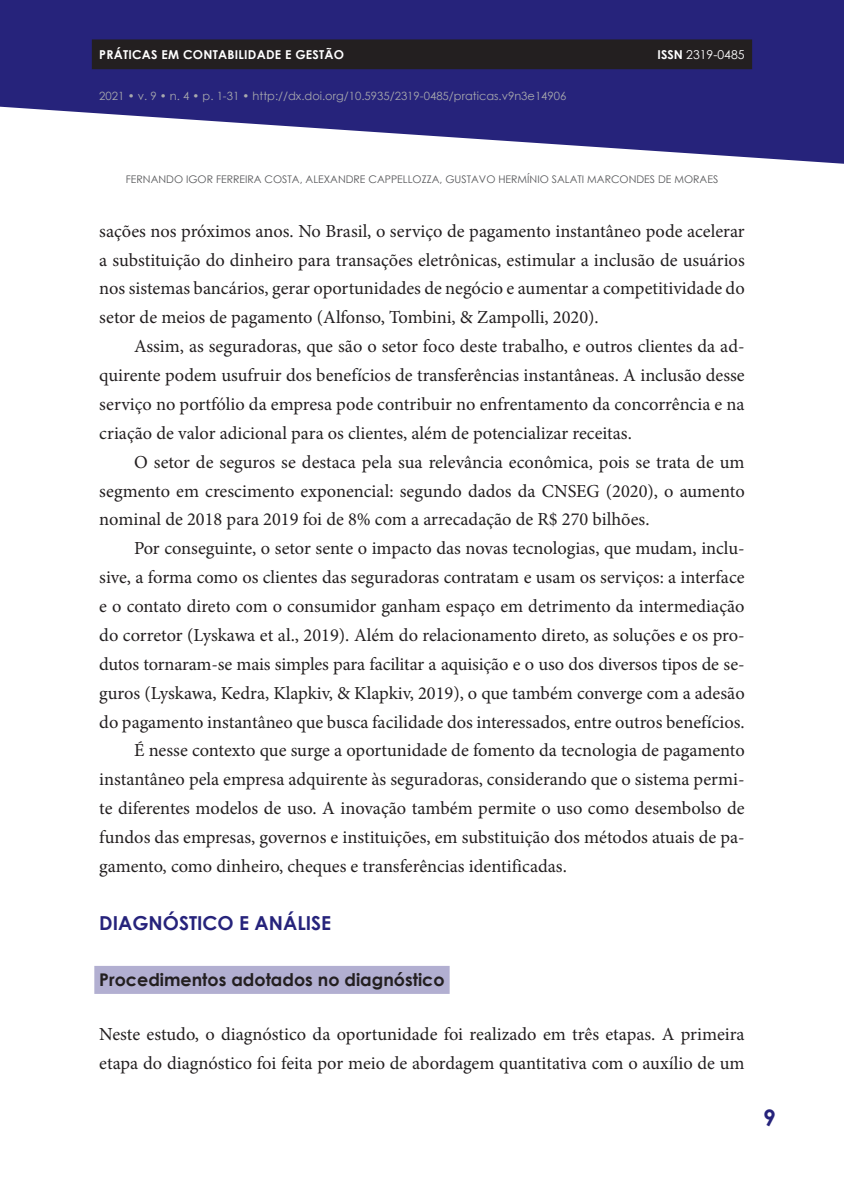
<style>
.page{position:relative;width:844px;height:1191px;background:#fff}
.page>*{position:absolute;margin:0;border:0;box-sizing:border-box;transform-origin:0 0}
.t1{font:700 22.75px "Century Gothic";color:#26237b}
.t2{font:700 19.25px "Century Gothic";color:#26237b}
.t3{font:18.38px/28.9px "Minion Pro";color:#231f20;text-align:justify}
.t4{font:700 17.5px "Century Gothic";color:#231f20}
.t5{font:700 12.25px "Century Gothic";letter-spacing:.02em;color:#fff}
.t6{font:12.25px "Century Gothic";color:#fff}
.t7{font:11.38px "Century Gothic";color:#a8a9ad}
.t8{font:10.5px "Century Gothic";color:#57585a}
.s1{font-weight:700}
</style>
<div class="page">
<svg style="left:1px;top:0;width:842px;height:164px;fill:#26237b"></svg>
<svg style="left:0;top:0;width:1px;height:107px"></svg>
<div style="left:92px;top:39px;width:660px;height:30px;background:#231f20"></div>
<div style="left:94px;top:966px;width:355px;height:28px;background:#b2afd1"></div>
<p class="t5" style="left:99px;top:45px;width:246px">PRÁTICAS EM CONTABILIDADE E GESTÃO</p>
<p class="t6" style="left:657px;top:46px;width:88px"><span class="s1">ISSN</span> 2319-0485</p>
<p class="t7" style="left:99px;top:88px;width:468px">2021 • v. 9 • n. 4 • p. 1-31 • http://dx.doi.org/10.5935/2319-0485/praticas.v9n3e14906</p>
<p class="t8" style="left:126px;top:172px;width:594px">FERNANDO IGOR FERREIRA COSTA, ALEXANDRE CAPPELLOZZA, GUSTAVO HERMÍNIO SALATI MARCONDES DE MORAES</p>
<p class="t3" style="left:99px;top:216px;width:646px">sações nos próximos anos. No Brasil, o serviço de pagamento instantâneo pode acelerar a substituição do dinheiro para transações eletrônicas, estimular a inclusão de usuários nos sistemas bancários, gerar oportunidades de negócio e aumentar a competitividade do setor de meios de pagamento (Alfonso, Tombini, &amp; Zampolli, 2020).</p>
<p class="t3" style="left:99px;top:332px;width:646px;text-indent:35px">Assim, as seguradoras, que são o setor foco deste trabalho, e outros clientes da ad&shy;quirente podem usufruir dos benefícios de transferências instantâneas. A inclusão desse serviço no portfólio da empresa pode contribuir no enfrentamento da concorrência e na criação de valor adicional para os clientes, além de potencializar receitas.</p>
<p class="t3" style="left:99px;top:447px;width:646px;text-indent:35px">O setor de seguros se destaca pela sua relevância econômica, pois se trata de um segmento em crescimento exponencial: segundo dados da CNSEG (2020), o aumento nominal de 2018 para 2019 foi de 8% com a arrecadação de R$ 270 bilhões.</p>
<p class="t3" style="left:134px;top:534px;width:612px">Por conseguinte, o setor sente o impacto das novas tecnologias, que mudam, inclu-</p>
<p class="t3" style="left:99px;top:563px;width:646px">sive, a forma como os clientes das seguradoras contratam e usam os serviços: a interface</p>
<p class="t3" style="left:99px;top:592px;width:646px">e o contato direto com o consumidor ganham espaço em detrimento da intermediação</p>
<p class="t3" style="left:99px;top:621px;width:646px">do corretor (Lyskawa et al., 2019). Além do relacionamento direto, as soluções e os pro-</p>
<p class="t3" style="left:99px;top:649px;width:646px">dutos tornaram-se mais simples para facilitar a aquisição e o uso dos diversos tipos de se-</p>
<p class="t3" style="left:99px;top:678px;width:646px">guros (Lyskawa, Kedra, Klapkiv, &amp; Klapkiv, 2019), o que também converge com a adesão</p>
<p class="t3" style="left:99px;top:707px;width:646px">do pagamento instantâneo que busca facilidade dos interessados, entre outros benefícios.</p>
<p class="t3" style="left:134px;top:736px;width:612px">É nesse contexto que surge a oportunidade de fomento da tecnologia de pagamento</p>
<p class="t3" style="left:99px;top:765px;width:646px">instantâneo pela empresa adquirente às seguradoras, considerando que o sistema permi-</p>
<p class="t3" style="left:99px;top:794px;width:646px">te diferentes modelos de uso. A inovação também permite o uso como desembolso de</p>
<p class="t3" style="left:99px;top:823px;width:646px">fundos das empresas, governos e instituições, em substituição dos métodos atuais de pa-</p>
<p class="t3" style="left:99px;top:851px;width:469px">gamento, como dinheiro, cheques e transferências identificadas.</p>
<p class="t2" style="left:99px;top:908px;width:233px">DIAGNÓSTICO E ANÁLISE</p>
<p class="t4" style="left:99px;top:966px;width:347px">Procedimentos adotados no diagnóstico</p>
<p class="t3" style="left:99px;top:1019px;width:646px">Neste estudo, o diagnóstico da oportunidade foi realizado em três etapas. A primeira etapa do diagnóstico foi feita por meio de abordagem quantitativa com o auxílio de um</p>
<p class="t1" style="left:763px;top:1100px;width:14px">9</p>
</div>
